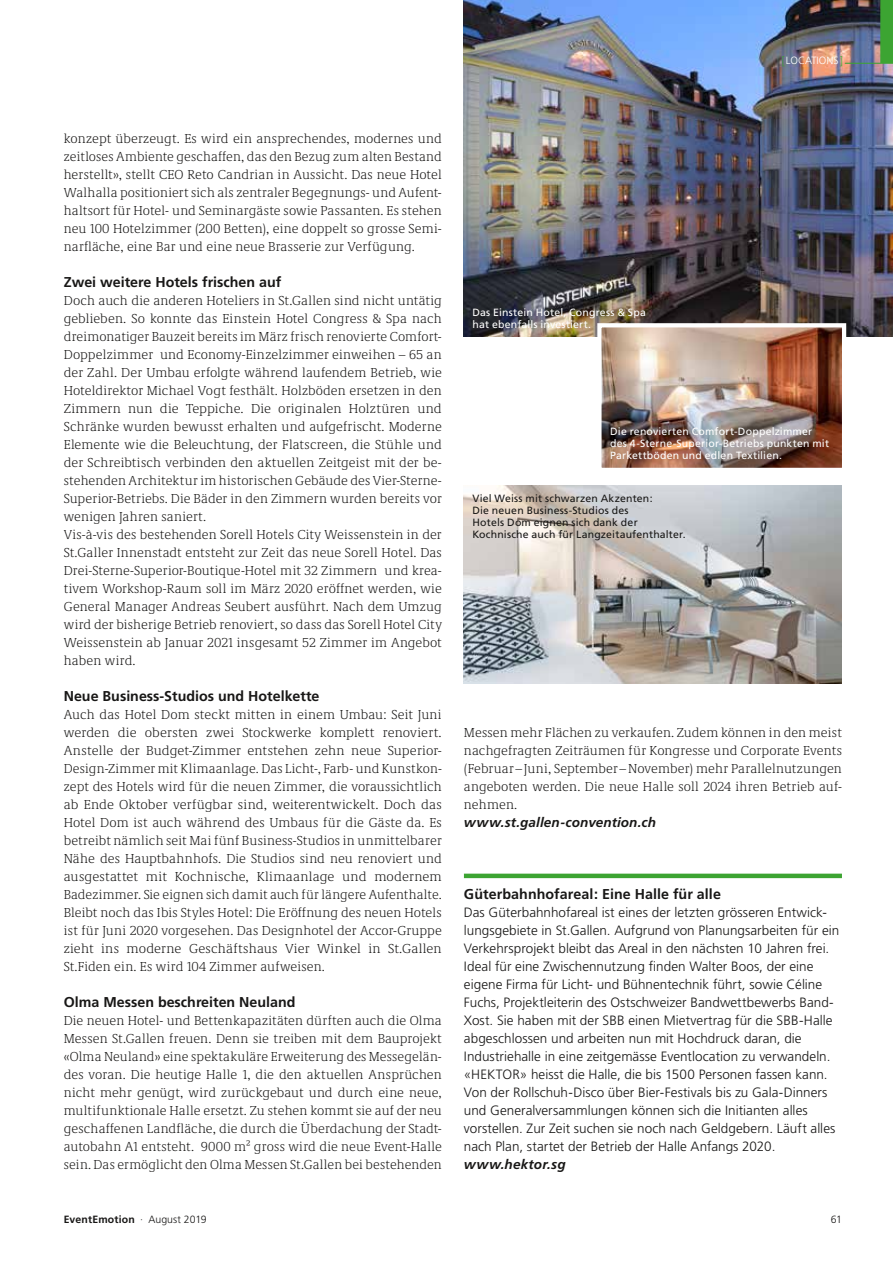
<style>
.page{position:relative;width:893px;height:1263px;background:#fff}
.page>*{position:absolute;margin:0;border:0;box-sizing:border-box;transform-origin:0 0}
.t1{font:700 14.25px "Frutiger";color:#181716}
.t2{font:300 13.5px/18px "Demos Next Pro";letter-spacing:.01em;color:#181716;text-align:justify}
.t3{font:300 13.5px/18px "Frutiger";letter-spacing:.005em;color:#181716}
.t4{font:italic 700 13.5px "Frutiger";letter-spacing:.01em;color:#181716}
.t5{font:10.5px/12px "Frutiger";letter-spacing:.015em;color:#fff}
.t6{font:10.5px/12px "Frutiger";letter-spacing:.015em;color:#181716}
.t7{font:700 10.5px "Frutiger";letter-spacing:.015em;color:#181716}
.t8{font:300 10.5px "Frutiger";color:#fff}
.t9{font:300 10.5px "Frutiger";color:#181716}
.s1{font-family:"Formata";color:#3ca432}
.s2{font-weight:300}
</style>
<div class="page">
<hr style="left:464px;top:874px;width:378px;height:4px;background:#3ca432">
<img style="left:464px;top:0;width:429px;height:336px">
<img style="left:595px;top:321px;width:253px;height:147px">
<img style="left:464px;top:485px;width:378px;height:198px">
<img style="left:845px;top:0;width:48px;height:64px">
<p class="t8" style="left:781px;top:54px;width:63px"><span class="s1">[</span> LOCATIONS<span class="s1">]</span></p>
<p class="t2" style="left:64px;top:129px;width:380px">konzept überzeugt. Es wird ein ansprechendes, modernes und zeitloses Ambiente geschaffen, das den Bezug zum alten Bestand herstellt», stellt CEO Reto Candrian in Aussicht. Das neue Hotel Walhalla positioniert sich als zentraler Begegnungs- und Aufent&shy;haltsort für Hotel- und Seminargäste sowie Passanten. Es stehen neu 100 Hotelzimmer (200 Betten), eine doppelt so grosse Semi&shy;narfläche, eine Bar und eine neue Brasserie zur Verfügung.</p>
<p class="t1" style="left:64px;top:274px;width:219px">Zwei weitere Hotels frischen auf</p>
<p class="t2" style="left:64px;top:291px;width:380px;text-align:left">Doch auch die anderen Hoteliers in St.Gallen sind nicht untätig geblieben. So konnte das Einstein Hotel Congress &amp; Spa nach dreimonatiger Bauzeit bereits im März frisch renovierte Comfort-Doppelzimmer und Economy-Einzelzimmer einweihen – 65 an der Zahl. Der Umbau erfolgte während laufendem Betrieb, wie Hoteldirektor Michael Vogt festhält. Holzböden ersetzen in den Zimmern nun die Teppiche. Die originalen Holztüren und Schränke wurden bewusst erhalten und aufgefrischt. Moderne Elemente wie die Beleuchtung, der Flatscreen, die Stühle und der Schreibtisch verbinden den aktuellen Zeitgeist mit der be&shy;stehenden Architektur im historischen Gebäude des Vier-Sterne-Superior-Betriebs. Die Bäder in den Zimmern wurden bereits vor wenigen Jahren saniert.<br>Vis-à-vis des bestehenden Sorell Hotels City Weissenstein in der St.Galler Innenstadt entsteht zur Zeit das neue Sorell Hotel. Das Drei-Sterne-Superior-Boutique-Hotel mit 32 Zimmern und krea&shy;tivem Workshop-Raum soll im März 2020 eröffnet werden, wie General Manager Andreas Seubert ausführt. Nach dem Umzug wird der bisherige Betrieb renoviert, so dass das Sorell Hotel City Weissenstein ab Januar 2021 insgesamt 52 Zimmer im Angebot haben wird.</p>
<p class="t1" style="left:64px;top:688px;width:257px">Neue Business-Studios und Hotelkette</p>
<p class="t2" style="left:64px;top:705px;width:380px">Auch das Hotel Dom steckt mitten in einem Umbau: Seit Juni werden die obersten zwei Stockwerke komplett renoviert.<br>Anstelle der Budget-Zimmer entstehen zehn neue Superior-Design-Zimmer mit Klimaanlage. Das Licht-, Farb- und Kunstkon&shy;zept des Hotels wird für die neuen Zimmer, die voraussichtlich ab Ende Oktober verfügbar sind, weiterentwickelt. Doch das Hotel Dom ist auch während des Umbaus für die Gäste da. Es betreibt nämlich seit Mai fünf Business-Studios in unmittelbarer Nähe des Hauptbahnhofs. Die Studios sind neu renoviert und ausgestattet mit Kochnische, Klimaanlage und modernem Badezimmer. Sie eignen sich damit auch für längere Aufenthalte.<br>Bleibt noch das Ibis Styles Hotel: Die Eröffnung des neuen Hotels ist für Juni 2020 vorgesehen. Das Designhotel der Accor-Gruppe zieht ins moderne Geschäftshaus Vier Winkel in St.Gallen St.Fiden ein. Es wird 104 Zimmer aufweisen.</p>
<p class="t1" style="left:64px;top:994px;width:233px">Olma Messen beschreiten Neuland</p>
<p class="t2" style="left:64px;top:1011px;width:380px">Die neuen Hotel- und Bettenkapazitäten dürften auch die Olma Messen St.Gallen freuen. Denn sie treiben mit dem Bauprojekt «Olma Neuland» eine spektakuläre Erweiterung des Messegelän&shy;des voran. Die heutige Halle 1, die den aktuellen Ansprüchen nicht mehr genügt, wird zurückgebaut und durch eine neue, multifunktionale Halle ersetzt. Zu stehen kommt sie auf der neu geschaffenen Landfläche, die durch die Überdachung der Stadt&shy;autobahn A1 entsteht. 9000 m² gross wird die neue Event-Halle sein. Das ermöglicht den Olma Messen St.Gallen bei bestehenden</p>
<p class="t5" style="left:472px;top:306px;width:175px">Das Einstein Hotel, Congress &amp; Spa hat ebenfalls investiert.</p>
<p class="t5" style="left:610px;top:425px;width:220px">Die renovierten Comfort-Doppelzimmer des 4-Sterne-Superior-Betriebs punkten mit<br>Parkettböden und edlen Textilien.</p>
<p class="t6" style="left:472px;top:492px;width:215px">Viel Weiss mit schwarzen Akzenten:<br>Die neuen Business-Studios des<br>Hotels Dom eignen sich dank der Kochnische auch für Langzeitaufenthalter.</p>
<p class="t2" style="left:464px;top:723px;width:380px">Messen mehr Flächen zu verkaufen. Zudem können in den meist nachgefragten Zeiträumen für Kongresse und Corporate Events (Februar –Juni, September–November) mehr Parallelnutzungen angeboten werden. Die neue Halle soll 2024 ihren Betrieb auf&shy;nehmen.</p>
<p class="t4" style="left:464px;top:815px;width:193px">www.st.gallen-convention.ch</p>
<p class="t1" style="left:464px;top:886px;width:258px">Güterbahnhofareal: Eine Halle für alle</p>
<p class="t3" style="left:464px;top:904px;width:377px">Das Güterbahnhofareal ist eines der letzten grösseren Entwick&shy;lungsgebiete in St.Gallen. Aufgrund von Planungsarbeiten für ein Verkehrsprojekt bleibt das Areal in den nächsten 10 Jahren frei.<br>Ideal für eine Zwischennutzung finden Walter Boos, der eine eigene Firma für Licht- und Bühnentechnik führt, sowie Céline Fuchs, Projektleiterin des Ostschweizer Bandwettbewerbs Band-Xost. Sie haben mit der SBB einen Mietvertrag für die SBB-Halle abgeschlossen und arbeiten nun mit Hochdruck daran, die Industriehalle in eine zeitgemässe Eventlocation zu verwandeln. «HEKTOR» heisst die Halle, die bis 1500 Personen fassen kann.<br>Von der Rollschuh-Disco über Bier-Festivals bis zu Gala-Dinners und Generalversammlungen können sich die Initianten alles vorstellen. Zur Zeit suchen sie noch nach Geldgebern. Läuft alles nach Plan, startet der Betrieb der Halle Anfangs 2020.</p>
<p class="t4" style="left:464px;top:1157px;width:103px">www.hektor.sg</p>
<p class="t7" style="left:64px;top:1213px;width:144px">EventEmotion <span class="s2">· August 2019</span></p>
<p class="t9" style="left:831px;top:1214px;width:13px">61</p>
</div>
